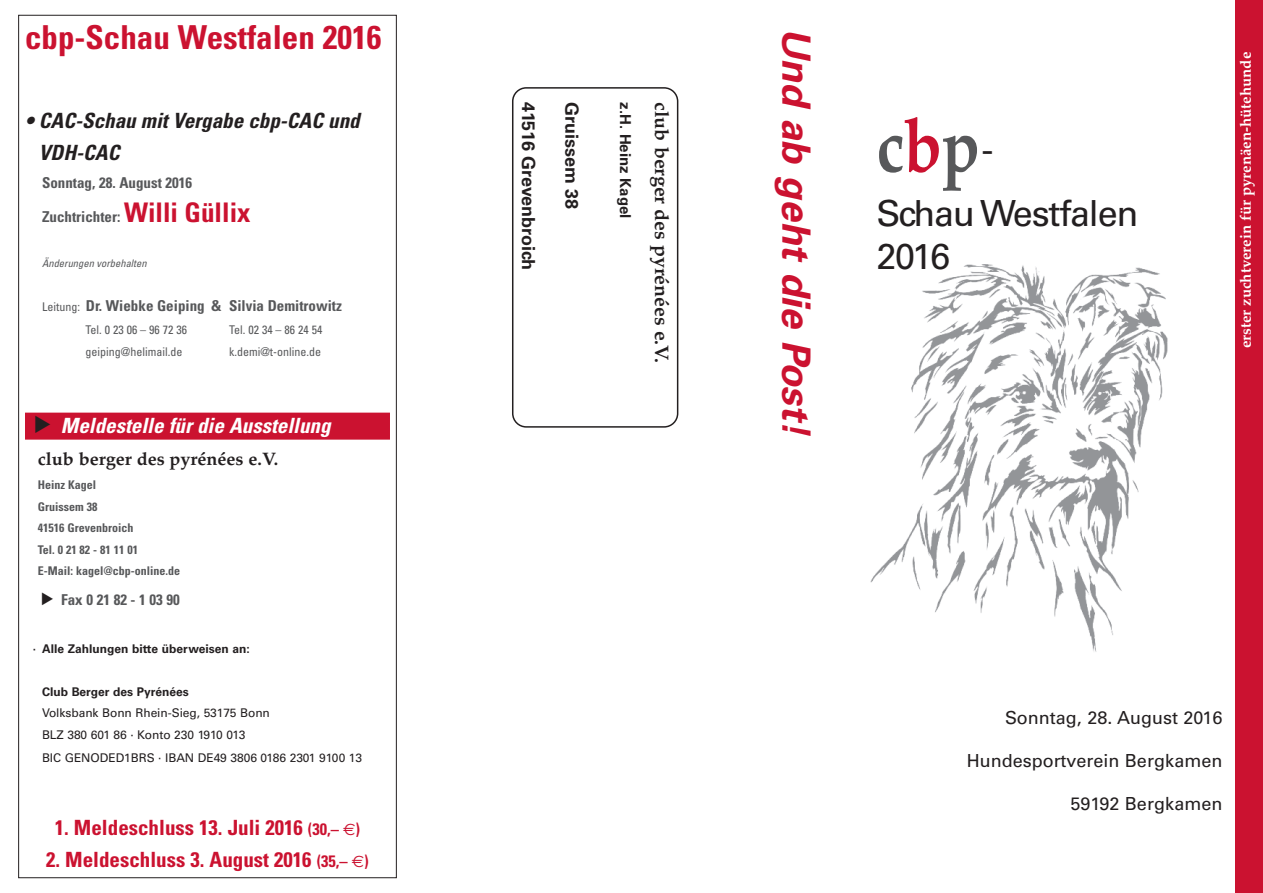
<style>
.page{position:relative;width:1263px;height:893px;background:#fff}
.page>*{position:absolute;margin:0;border:0;box-sizing:border-box;transform-origin:0 0}
.t1{font:700 75.6px "Palatino";color:#57585a;scale:.83 1}
.t2{font:italic 700 39px "Univers";color:#cb1230}
.t3{font:36px/43.2px "Univers";letter-spacing:-.035em;color:#231f20}
.t4{font:700 condensed 33px "Univers";color:#cb1230}
.t5{font:700 condensed 21px "Univers";color:#cb1230}
.t6{font:italic 700 condensed 21px/32.2px "Univers";color:#231f20}
.t7{font:italic 700 condensed 21px "Univers";color:#fff}
.t8{font:700 19.5px "Palatino";color:#231f20}
.t9{font:18px "Univers";color:#231f20}
.t10{font:700 18px "Univers";color:#231f20}
.t11{font:700 18px "Palatino";color:#231f20}
.t12{font:700 condensed 15px "Univers";color:#57585a}
.t13{font:700 15px "Palatino Linotype";color:#fff}
.t14{font:700 15px "Univers";color:#231f20}
.t15{font:12px/21.5px "Univers";letter-spacing:-.005em;color:#231f20}
.t16{font:700 condensed 12px/21.5px "Univers";color:#57585a}
.t17{font:condensed 12px "Univers";color:#57585a}
.t18{font:700 12px "Univers";color:#231f20}
.t19{font:italic condensed 10.5px "Univers";color:#57585a}
.s1{font-size:27px;color:#cb1230}
.s2{font-weight:400;font-size:12px}
.s3{font-size:16.5px}
.s4{font-family:"Euro Sans";font-weight:400;font-stretch:normal;font-size:16.5px}
.s5{color:#cb1230}
.s6{font-family:"Univers";font-weight:400;font-size:36px;color:#231f20}
</style>
<div class="page">
<svg style="left:512px;top:87px;width:166px;height:341px"></svg>
<div style="left:25px;top:413px;width:365px;height:27px;background:#cb1230"></div>
<img style="left:870px;top:265px;width:298px;height:387px">
<div style="left:1235px;top:0;width:28px;height:893px;background:#cb1230"></div>
<h3 class="t4" style="left:25px;top:25px;width:358px">cbp-Schau Westfalen 2016</h3>
<h3 class="t6" style="left:39px;top:106px;width:322px;text-indent:-14px">• CAC-Schau mit Vergabe cbp-CAC und<br>VDH-CAC</h3>
<p class="t12" style="left:42px;top:177px;width:152px">Sonntag, 28. August 2016</p>
<p class="t12" style="left:42px;top:211px;width:210px">Zuchtrichter: <span class="s1">Willi Güllix</span></p>
<p class="t19" style="left:42px;top:260px;width:106px">Änderungen vorbehalten</p>
<p class="t12" style="left:42px;top:301px;width:301px"><span class="s2">Leitung:</span> Dr. Wiebke Geiping &amp; Silvia Demitrowitz</p>
<p class="t17" style="left:86px;top:326px;width:103px">Tel. 0 23 06 – 96 72 36</p>
<p class="t17" style="left:229px;top:326px;width:95px">Tel. 02 34 – 86 24 54</p>
<p class="t17" style="left:86px;top:347px;width:98px">geiping@helimail.de</p>
<p class="t17" style="left:229px;top:347px;width:94px">k.demi@t-online.de</p>
<h3 class="t7" style="left:61px;top:418px;width:271px">Meldestelle für die Ausstellung</h3>
<p class="t11" style="left:38px;top:448px;width:242px">club berger des pyrénées e.V.</p>
<p class="t16" style="left:38px;top:475px;width:144px">Heinz Kagel<br>Gruissem 38<br>41516 Grevenbroich<br>Tel. 0 21 82 - 81 11 01<br>E-Mail: kagel@cbp-online.de</p>
<p class="t12" style="left:61px;top:594px;width:120px">Fax02182-10390</p>
<p class="t18" style="left:33px;top:644px;width:219px">· Alle Zahlungen bitte überweisen an:</p>
<p class="t18" style="left:42px;top:687px;width:148px">Club Berger des Pyrénées</p>
<p class="t15" style="left:42px;top:703px;width:229px">Volksbank Bonn Rhein-Sieg, 53175 Bonn<br>BLZ 380 601 86 · Konto 230 1910 013</p>
<p class="t15" style="left:42px;top:748px;width:322px">BIC GENODED1BRS · IBAN DE49 3806 0186 2301 9100 13</p>
<h3 class="t5" style="left:55px;top:819px;width:307px">1. Meldeschluss 13. Juli 2016 <span class="s3">(30,–</span> <span class="s4">€</span><span class="s3">)</span></h3>
<h3 class="t5" style="left:46px;top:852px;width:324px">2. Meldeschluss 3. August 2016 <span class="s3">(35,–</span> <span class="s4">€</span><span class="s3">)</span></h3>
<p class="t10" style="left:535px;top:102px;width:170px;rotate:90deg">41516 Grevenbroich</p>
<p class="t10" style="left:578px;top:102px;width:109px;rotate:90deg">Gruissem 38</p>
<p class="t14" style="left:631px;top:102px;width:117px;rotate:90deg">z.H. Heinz Kagel</p>
<h3 class="t8" style="left:673px;top:102px;width:262px;rotate:90deg">club berger des pyrénées e.V.</h3>
<h2 class="t2" style="left:811px;top:28px;width:409px;rotate:90deg">Und ab geht die Post!</h2>
<h1 class="t1" style="left:876px;top:101px;width:143px">c<span class="s5">b</span>p<span class="s6">-</span></h1>
<h3 class="t3" style="left:876px;top:195px;width:264px">Schau Westfalen<br>2016</h3>
<p class="t13" style="left:1237px;top:348px;width:298px;rotate:-90deg">erster zuchtverein für pyrenäen-hütehunde</p>
<p class="t9" style="left:1005px;top:711px;width:219px">Sonntag, 28. August 2016</p>
<p class="t9" style="left:967px;top:754px;width:257px">Hundesportverein Bergkamen</p>
<p class="t9" style="left:1070px;top:797px;width:153px">59192 Bergkamen</p>
</div>
